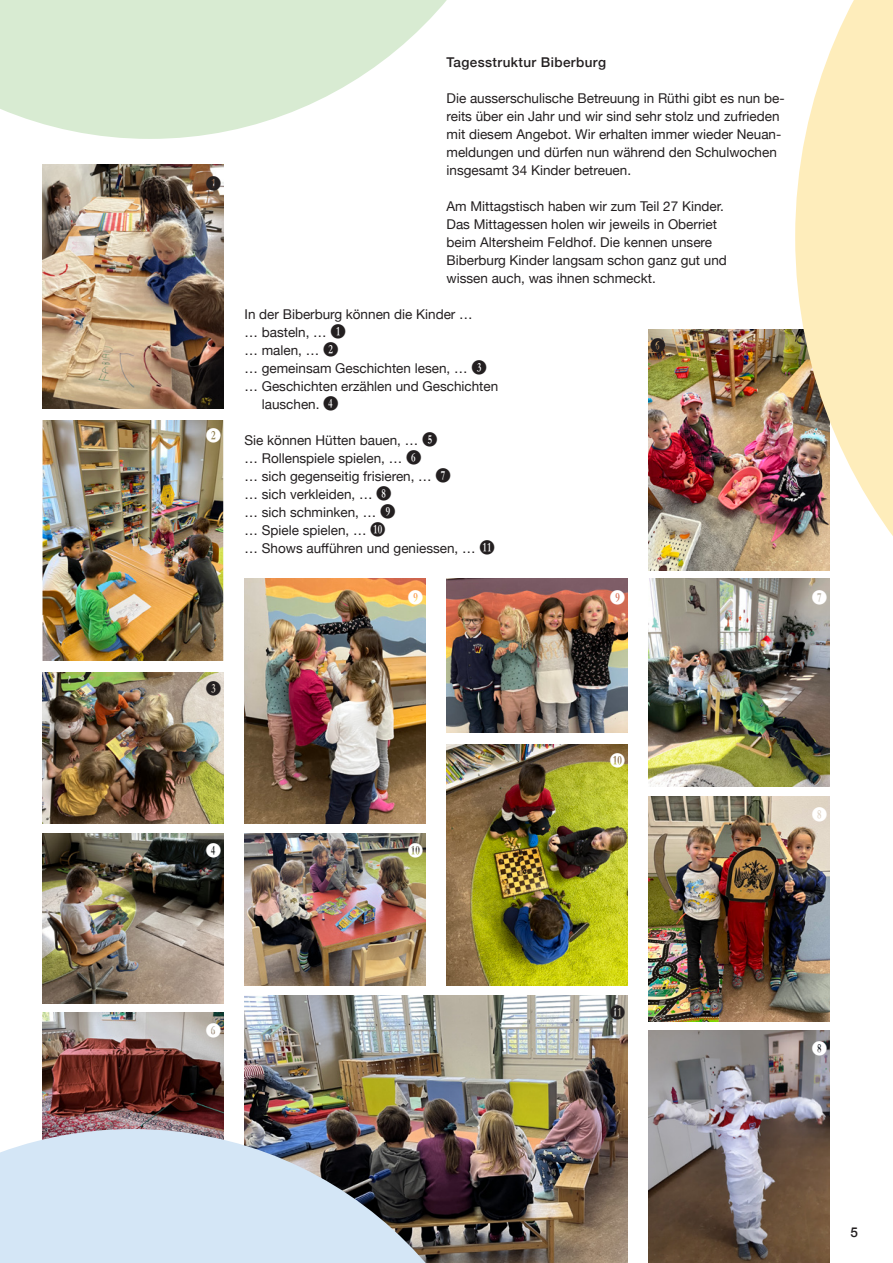
<style>
.page{position:relative;width:893px;height:1263px;background:#fff}
.page>*{position:absolute;margin:0;border:0;box-sizing:border-box;transform-origin:0 0}
.t1{font:13.5px/18px "Helvetica Neue";color:#231f20}
.t2{font:500 13.5px "Helvetica Neue";letter-spacing:.03em;color:#231f20}
.t3{font:13.5px "Numberpile";color:#fff}
.t4{font:13.5px "Numberpile";color:#231f20}
.s1{font-family:"Numberpile"}
</style>
<div class="page">
<svg style="left:0;top:0;width:447px;height:139px;fill:#d8ebd2"></svg>
<img style="left:43px;top:164px;width:180px;height:245px">
<img style="left:43px;top:420px;width:180px;height:241px">
<img style="left:43px;top:672px;width:180px;height:151px">
<img style="left:43px;top:833px;width:180px;height:170px">
<img style="left:43px;top:1012px;width:180px;height:117px">
<img style="left:648px;top:330px;width:147px;height:241px">
<img style="left:648px;top:578px;width:181px;height:209px">
<img style="left:648px;top:797px;width:181px;height:224px">
<img style="left:648px;top:1030px;width:181px;height:233px">
<img style="left:244px;top:578px;width:181px;height:245px">
<img style="left:446px;top:578px;width:181px;height:155px">
<img style="left:244px;top:833px;width:181px;height:152px">
<img style="left:446px;top:744px;width:181px;height:241px">
<img style="left:244px;top:995px;width:383px;height:268px">
<img style="left:0;top:1129px;width:520px;height:134px">
<svg style="left:795px;top:0;width:98px;height:744px;fill:#feedbb"></svg>
<p class="t4" style="left:206px;top:177px;width:17px">B</p>
<p class="t3" style="left:206px;top:429px;width:17px">C</p>
<p class="t2" style="left:446px;top:51px;width:161px">Tagesstruktur Biberburg</p>
<p class="t1" style="left:446px;top:90px;width:340px">Die ausserschulische Betreuung in Rüthi gibt es nun be&shy;reits über ein Jahr und wir sind sehr stolz und zufrieden mit diesem Angebot. Wir erhalten immer wieder Neuan&shy;meldungen und dürfen nun während den Schulwochen insgesamt 34 Kinder betreuen.</p>
<p class="t1" style="left:446px;top:198px;width:282px">Am Mittagstisch haben wir zum Teil 27 Kinder.<br>Das Mittagessen holen wir jeweils in Oberriet beim Altersheim Feldhof. Die kennen unsere Biberburg Kinder langsam schon ganz gut und wissen auch, was ihnen schmeckt.</p>
<p class="t1" style="left:244px;top:306px;width:230px">In der Biberburg können die Kinder …</p>
<p class="t1" style="left:244px;top:324px;width:103px">… basteln, … <span class="s1">B</span></p>
<p class="t1" style="left:244px;top:342px;width:96px">… malen, … <span class="s1">C</span></p>
<p class="t1" style="left:244px;top:360px;width:244px">… gemeinsam Geschichten lesen, … <span class="s1">D</span></p>
<p class="t1" style="left:244px;top:378px;width:255px">… Geschichten erzählen und Geschichten</p>
<p class="t1" style="left:262px;top:396px;width:79px">lauschen. <span class="s1">E</span></p>
<p class="t1" style="left:244px;top:432px;width:252px">Sie können Hütten bauen, … <span class="s1">F<br></span>… Rollenspiele spielen, … <span class="s1">G<br></span>… sich gegenseitig frisieren, … <span class="s1">H<br></span>… sich verkleiden, … <span class="s1">I<br></span>… sich schminken, … <span class="s1">J<br></span>… Spiele spielen, … <span class="s1">K<br></span>… Shows aufführen und geniessen, … <span class="s1">L</span></p>
<p class="t4" style="left:650px;top:339px;width:17px">G</p>
<p class="t3" style="left:408px;top:591px;width:17px">J</p>
<p class="t3" style="left:610px;top:591px;width:17px">J</p>
<p class="t3" style="left:812px;top:591px;width:17px">H</p>
<p class="t4" style="left:206px;top:681px;width:17px">D</p>
<p class="t3" style="left:206px;top:843px;width:17px">E</p>
<p class="t3" style="left:408px;top:843px;width:17px">K</p>
<p class="t3" style="left:610px;top:753px;width:17px">K</p>
<p class="t3" style="left:812px;top:807px;width:17px">I</p>
<p class="t3" style="left:206px;top:1023px;width:17px">G</p>
<p class="t4" style="left:610px;top:1005px;width:17px">L</p>
<p class="t3" style="left:812px;top:1041px;width:17px">I</p>
<p class="t2" style="left:850px;top:1221px;width:9px">5</p>
</div>
